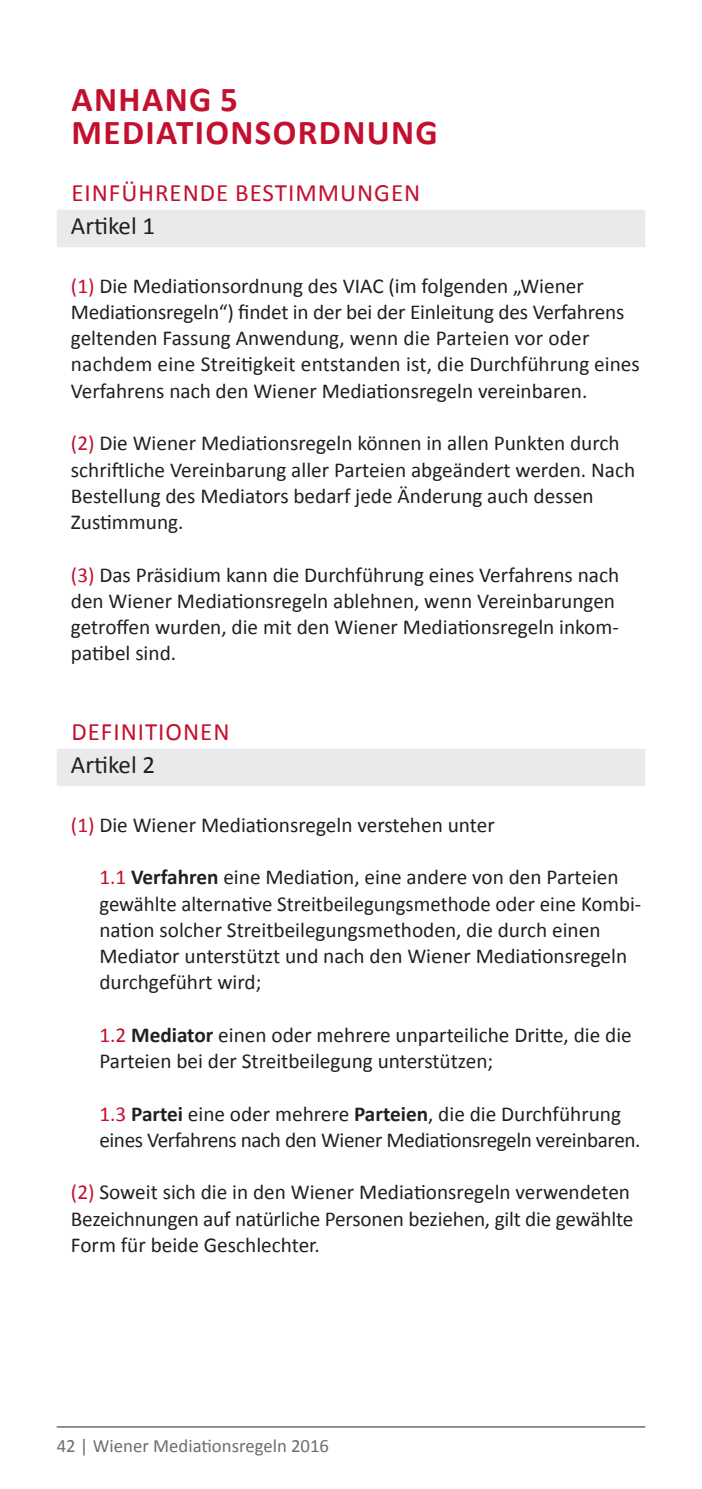
<style>
.page{position:relative;width:702px;height:1489px;background:#fff}
.page>*{position:absolute;margin:0;border:0;box-sizing:border-box;transform-origin:0 0}
.t1{font:700 35px/32.5px "Calibri";letter-spacing:.04em;color:#c3102f}
.t2{font:25px "Calibri";letter-spacing:.04em;color:#c3102f}
.t3{font:25px "Calibri";color:#231f20}
.t4{font:21.25px/26.2px "Calibri";color:#231f20}
.t5{font:21.25px/26.2px "Calibri";letter-spacing:-.02em;color:#231f20}
.t6{font:18.75px "Calibri";color:#6c6d70}
.s1{color:#c3102f}
.s2{font-weight:700}
</style>
<div class="page">
<hr style="left:57px;top:1426px;width:588px;height:1px;background:#231f20">
<div style="left:57px;top:210px;width:588px;height:37px;background:#e9eaeb"></div>
<div style="left:57px;top:748px;width:588px;height:38px;background:#e9eaeb"></div>
<h1 class="t1" style="left:72px;top:83px;width:368px">ANHANG 5<br>MEDIATIONSORDNUNG</h1>
<p class="t2" style="left:71px;top:177px;width:350px">EINFÜHRENDE BESTIMMUNGEN</p>
<p class="t3" style="left:71px;top:210px;width:86px">Artikel 1</p>
<p class="t4" style="left:71px;top:272px;width:570px"><span class="s1">(1)</span> Die Mediationsordnung des VIAC (im folgenden „Wiener Mediationsregeln“) findet in der bei der Einleitung des Verfahrens geltenden Fassung Anwendung, wenn die Parteien vor oder nachdem eine Streitigkeit entstanden ist, die Durchführung eines Verfahrens nach den Wiener Mediationsregeln vereinbaren.</p>
<p class="t4" style="left:71px;top:430px;width:565px"><span class="s1">(2)</span> Die Wiener Mediationsregeln können in allen Punkten durch schriftliche Vereinbarung aller Parteien abgeändert werden. Nach Bestellung des Mediators bedarf jede Änderung auch dessen Zustimmung.</p>
<p class="t4" style="left:71px;top:561px;width:550px"><span class="s1">(3)</span> Das Präsidium kann die Durchführung eines Verfahrens nach den Wiener Mediationsregeln ablehnen, wenn Vereinbarungen getroffen wurden, die mit den Wiener Mediationsregeln inkom&shy;patibel sind.</p>
<p class="t2" style="left:71px;top:716px;width:160px">DEFINITIONEN</p>
<p class="t3" style="left:71px;top:748px;width:86px">Artikel 2</p>
<p class="t4" style="left:71px;top:811px;width:425px"><span class="s1">(1)</span> Die Wiener Mediationsregeln verstehen unter</p>
<p class="t4" style="left:99px;top:864px;width:542px"><span class="s1">1.1</span> <span class="s2">Verfahren</span> eine Mediation, eine andere von den Parteien gewählte alternative Streitbeilegungsmethode oder eine Kombi&shy;nation solcher Streitbeilegungsmethoden, die durch einen Mediator unterstützt und nach den Wiener Mediationsregeln durchgeführt wird;</p>
<p class="t4" style="left:99px;top:1021px;width:534px"><span class="s1">1.2</span> <span class="s2">Mediator</span> einen oder mehrere unparteiliche Dritte, die die<br>Parteien bei der Streitbeilegung unterstützen;</p>
<p class="t5" style="left:99px;top:1100px;width:542px"><span class="s1">1.3</span> <span class="s2">Partei</span> eine oder mehrere <span class="s2">Parteien</span>, die die Durchführung eines Verfahrens nach den Wiener Mediationsregeln vereinbaren.</p>
<p class="t4" style="left:71px;top:1179px;width:564px"><span class="s1">(2)</span> Soweit sich die in den Wiener Mediationsregeln verwendeten<br>Bezeichnungen auf natürliche Personen beziehen, gilt die gewählte<br>Form für beide Geschlechter.</p>
<p class="t6" style="left:57px;top:1433px;width:274px">42 | Wiener Mediationsregeln 2016</p>
</div>
